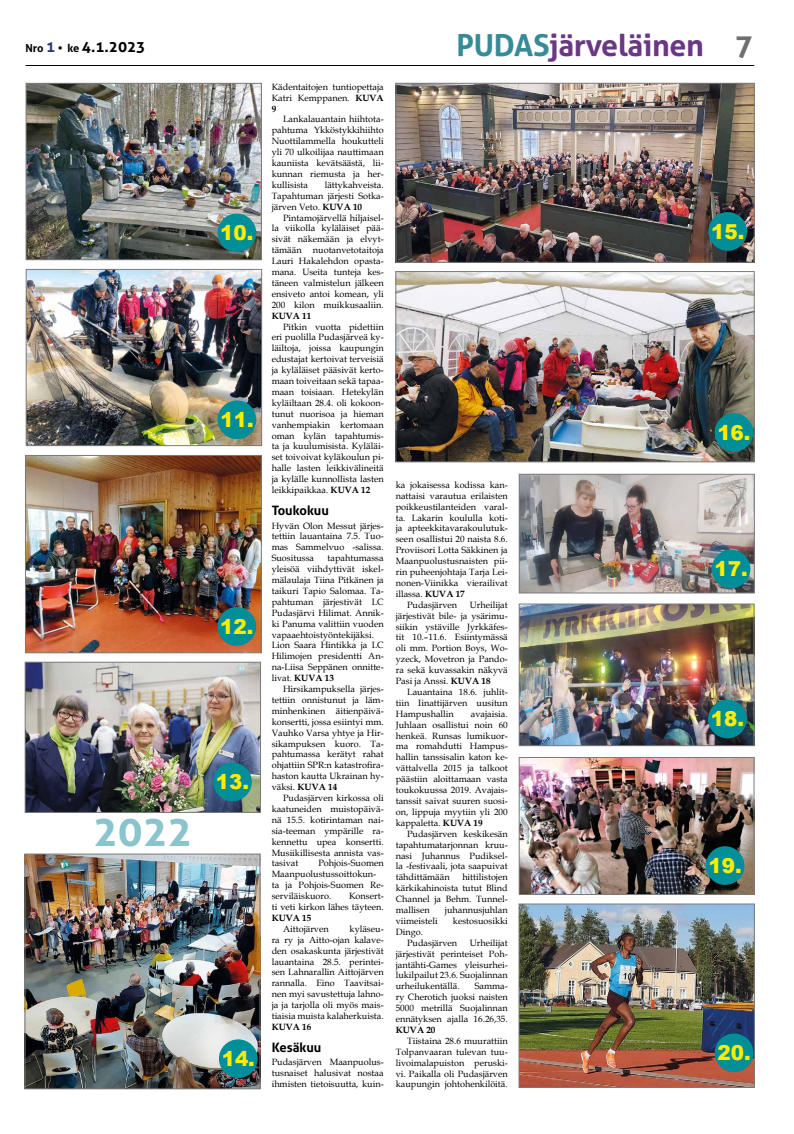
<style>
.page{position:relative;width:794px;height:1134px;background:#fff}
.page>*{position:absolute;margin:0;border:0;box-sizing:border-box;transform-origin:0 0}
.t1{font:700 41.4px "Aller";color:#8ac4cc}
.t2{font:700 30.3px "Aller";letter-spacing:-.01em;color:#6a3784}
.t3{font:900 20.6px "Arial";color:#ffed00}
.t4{font:700 15.2px "Aller";color:#000}
.t5{font:700 13px "Aller";color:#000}
.t6{font:9.1px/10.9px "Book Antiqua";color:#000;text-align:justify}
.t7{font:700 9.1px "Book Antiqua";color:#000}
.s1{font-size:11.1px}
.s2{color:#283583}
.s3{color:#368b97}
.s4{font-size:30px;color:#706f6f}
.s5{font-weight:700}
</style>
<div class="page">
<hr style="left:26px;top:65px;width:728px;height:1px;background:#000">
<img style="left:28px;top:85px;width:232px;height:173px">
<div style="left:26px;top:83px;width:236px;height:177px;border:1px solid #7c7b7b"></div>
<div style="left:217px;top:214px;width:39px;height:38px;background:#008e99;border-radius:50%"></div>
<img style="left:27px;top:457px;width:232px;height:194px">
<div style="left:25px;top:455px;width:236px;height:198px;border:1px solid #7c7b7b"></div>
<div style="left:217px;top:607px;width:39px;height:39px;background:#008e99;border-radius:50%"></div>
<img style="left:28px;top:271px;width:232px;height:173px">
<div style="left:26px;top:269px;width:236px;height:177px;border:1px solid #7c7b7b"></div>
<div style="left:218px;top:400px;width:38px;height:39px;background:#008e99;border-radius:50%"></div>
<img style="left:27px;top:664px;width:232px;height:147px">
<div style="left:25px;top:662px;width:236px;height:151px;border:1px solid #7c7b7b"></div>
<div style="left:213px;top:762px;width:39px;height:39px;background:#008e99;border-radius:50%"></div>
<img style="left:27px;top:856px;width:231px;height:231px">
<div style="left:25px;top:854px;width:235px;height:235px;border:1px solid #7c7b7b"></div>
<div style="left:219px;top:1039px;width:39px;height:39px;background:#008e99;border-radius:50%"></div>
<img style="left:398px;top:85px;width:354px;height:176px">
<div style="left:396px;top:83px;width:358px;height:180px;border:1px solid #7c7b7b"></div>
<div style="left:708px;top:212px;width:39px;height:39px;background:#008e99;border-radius:50%"></div>
<img style="left:397px;top:273px;width:355px;height:187px">
<div style="left:395px;top:271px;width:359px;height:191px;border:1px solid #7c7b7b"></div>
<div style="left:714px;top:413px;width:39px;height:39px;background:#008e99;border-radius:50%"></div>
<img style="left:521px;top:476px;width:231px;height:115px">
<div style="left:519px;top:474px;width:235px;height:119px;border:1px solid #7c7b7b"></div>
<div style="left:711px;top:550px;width:39px;height:38px;background:#008e99;border-radius:50%"></div>
<img style="left:521px;top:606px;width:231px;height:138px">
<div style="left:519px;top:604px;width:235px;height:142px;border:1px solid #7c7b7b"></div>
<div style="left:708px;top:700px;width:39px;height:38px;background:#008e99;border-radius:50%"></div>
<img style="left:521px;top:759px;width:231px;height:134px">
<div style="left:519px;top:757px;width:235px;height:138px;border:1px solid #7c7b7b"></div>
<div style="left:706px;top:846px;width:38px;height:39px;background:#008e99;border-radius:50%"></div>
<img style="left:521px;top:906px;width:231px;height:180px">
<div style="left:519px;top:904px;width:235px;height:184px;border:1px solid #7c7b7b"></div>
<div style="left:714px;top:1033px;width:39px;height:39px;background:#008e99;border-radius:50%"></div>
<h3 class="t4" style="left:26px;top:38px;width:121px"><span class="s1">Nro</span> <span class="s2">1</span> <span class="s1">• ke</span> 4.1.2023</h3>
<h2 class="t2" style="left:456px;top:27px;width:298px"><span class="s3">PUDAS</span>järveläinen <span class="s4">7</span></h2>
<h1 class="t1" style="left:93px;top:806px;width:101px">2022</h1>
<h3 class="t3" style="left:220px;top:218px;width:35px">10.</h3>
<h3 class="t3" style="left:220px;top:405px;width:35px">11.</h3>
<h3 class="t3" style="left:220px;top:611px;width:35px">12.</h3>
<h3 class="t3" style="left:216px;top:767px;width:35px">13.</h3>
<h3 class="t3" style="left:222px;top:1044px;width:35px">14.</h3>
<p class="t6" style="left:272px;top:81px;width:113px">Kädentaitojen tuntiopettaja Katri Kemppanen. <span class="s5">KUVA 9</span></p>
<p class="t6" style="left:272px;top:114px;width:113px;text-indent:11px">Lankalauantain hiihtota&shy;pahtuma Ykköstykkihiihto Nuottilammella houkutteli yli 70 ulkoilijaa nauttimaan kauniista kevätsäästä, lii&shy;kunnan riemusta ja her&shy;kullisista</p>
<p class="t6" style="left:272px;top:179px;width:113px;text-indent:53px">lättykahveista.<br>Tapahtuman järjesti Sotka&shy;järven Veto. <span class="s5">KUVA 10</span></p>
<p class="t6" style="left:272px;top:212px;width:113px;text-indent:11px">Pintamojärvellä hiljaisel&shy;la viikolla kyläläiset pää&shy;sivät näkemään ja elvyt&shy;tämään nuotanvetotaitoja Lauri Hakalehdon opasta&shy;mana. Useita tunteja kes&shy;täneen valmistelun jälkeen ensiveto antoi komean, yli 200 kilon muikkusaaliin.</p>
<p class="t7" style="left:272px;top:309px;width:41px">KUVA 11</p>
<p class="t6" style="left:272px;top:321px;width:113px;text-indent:11px">Pitkin vuotta pidettiin eri puolilla Pudasjärveä ky&shy;läiltoja, joissa kaupungin edustajat kertoivat terveisiä ja kyläläiset pääsivät kerto&shy;maan toiveitaan sekä tapaa&shy;maan toisiaan. Hetekylän kyläiltaan 28.4. oli kokoon&shy;tunut nuorisoa ja hieman vanhempiakin kertomaan oman kylän tapahtumis&shy;ta ja kuulumisista. Kyläläi&shy;set toivoivat kyläkoulun pi&shy;halle lasten leikkivälineitä ja kylälle kunnollista lasten leikkipaikkaa. <span class="s5">KUVA 12</span></p>
<h3 class="t5" style="left:272px;top:502px;width:59px">Toukokuu</h3>
<p class="t6" style="left:272px;top:520px;width:113px">Hyvän Olon Messut järjes&shy;tettiin lauantaina 7.5. Tuo&shy;mas Sammelvuo -salissa.<br>Suositussa</p>
<p class="t6" style="left:272px;top:552px;width:113px;text-align:left;text-indent:56px">tapahtumassa yleisöä viihdyttivät iskel&shy;mälaulaja Tiina Pitkänen ja taikuri Tapio Salomaa. Ta&shy;pahtuman järjestivät LC<br>Pudasjärvi Hilimat. Annik&shy;ki Panuma valittiin vuoden vapaaehtoistyöntekijäksi.<br>Lion Saara Hintikka ja LC<br>Hilimojen presidentti An&shy;na-Liisa Seppänen onnitte&shy;livat. <span class="s5">KUVA 13</span></p>
<p class="t6" style="left:272px;top:683px;width:113px;text-indent:11px">Hirsikampuksella järjes&shy;tettiin onnistunut ja läm&shy;minhenkinen äitienpäivä&shy;konsertti, jossa esiintyi mm.<br>Vauhko Varsa yhtye ja Hir&shy;sikampuksen kuoro. Ta&shy;pahtumassa kerätyt rahat ohjattiin SPR:n katastrofira&shy;haston kautta Ukrainan hy&shy;väksi. <span class="s5">KUVA 14</span></p>
<p class="t6" style="left:272px;top:792px;width:113px;text-indent:11px">Pudasjärven kirkossa oli kaatuneiden muistopäivä&shy;nä 15.5. kotirintaman nai&shy;sia-teeman ympärille ra&shy;kennettu upea konsertti.<br>Musiikillisesta annista vas&shy;tasivat</p>
<p class="t6" style="left:272px;top:858px;width:113px;text-align:left;text-indent:47px">Pohjois-Suomen<br>Maanpuolustussoittokun&shy;ta ja Pohjois-Suomen Re&shy;serviläiskuoro.</p>
<p class="t6" style="left:272px;top:890px;width:113px;text-align:right">Konsert-<br>ti veti kirkon lähes täyteen.</p>
<p class="t7" style="left:272px;top:912px;width:41px">KUVA 15</p>
<p class="t6" style="left:283px;top:923px;width:47px">Aittojärven</p>
<p class="t6" style="left:272px;top:923px;width:113px;text-indent:78px">kyläseu&shy;ra ry ja Aitto-ojan kalave&shy;den osakaskunta järjestivät lauantaina 28.5. perintei&shy;sen Lahnarallin Aittojärven rannalla. Eino Taavitsai&shy;nen myi savustettuja lahno&shy;ja ja tarjolla oli myös mais&shy;tiaisia muista kalaherkuista.</p>
<p class="t7" style="left:272px;top:1021px;width:41px">KUVA 16</p>
<h3 class="t5" style="left:272px;top:1039px;width:51px">Kesäkuu</h3>
<p class="t6" style="left:272px;top:1057px;width:113px">Pudasjärven Maanpuolus&shy;tusnaiset halusivat nostaa ihmisten tietoisuutta, kuin-</p>
<p class="t6" style="left:396px;top:479px;width:113px">ka jokaisessa kodissa kan-</p>
<p class="t6" style="left:396px;top:490px;width:113px">nattaisi varautua erilaisten</p>
<p class="t6" style="left:396px;top:501px;width:113px">poikkeustilanteiden varal-</p>
<p class="t6" style="left:396px;top:512px;width:113px">ta. Lakarin koululla koti-</p>
<p class="t6" style="left:396px;top:523px;width:113px">ja apteekkitavarakoulutuk-</p>
<p class="t6" style="left:396px;top:534px;width:113px">seen osallistui 20 naista 8.6.</p>
<p class="t6" style="left:396px;top:544px;width:113px">Proviisori Lotta Säkkinen ja</p>
<p class="t6" style="left:396px;top:555px;width:113px">Maanpuolustusnaisten pii-</p>
<p class="t6" style="left:396px;top:566px;width:113px">rin puheenjohtaja Tarja Lei-</p>
<p class="t6" style="left:396px;top:577px;width:113px">nonen-Viinikka vierailivat</p>
<p class="t6" style="left:396px;top:588px;width:71px">illassa. <span class="s5">KUVA 17</span></p>
<p class="t6" style="left:407px;top:599px;width:52px">Pudasjärven</p>
<p class="t6" style="left:396px;top:599px;width:113px;text-indent:74px">Urheilijat järjestivät bile- ja ysärimu&shy;siikin ystäville Jyrkkäfes&shy;tit 10.–11.6. Esiintymässä oli mm. Portion Boys, Wo&shy;yzeck, Movetron ja Pando&shy;ra sekä kuvassakin näkyvä Pasi ja Anssi. <span class="s5">KUVA 18</span></p>
<p class="t6" style="left:396px;top:686px;width:113px;text-indent:11px">Lauantaina 18.6. juhlit&shy;tiin Iinattijärven uusitun Hampushallin</p>
<p class="t6" style="left:396px;top:708px;width:113px;text-indent:75px">avajaisia.<br>Juhlaan osallistui noin 60 henkeä. Runsas lumikuor&shy;ma romahdutti Hampus&shy;hallin tanssisalin katon ke&shy;vättalvella 2015 ja talkoot päästiin aloittamaan vasta toukokuussa 2019. Avajais&shy;tanssit saivat suuren suosi&shy;on, lippuja myytiin yli 200 kappaletta. <span class="s5">KUVA 19</span></p>
<p class="t6" style="left:396px;top:828px;width:113px;text-indent:11px">Pudasjärven keskikesän tapahtumatarjonnan kruu&shy;nasi Juhannus Pudiksel&shy;la -festivaali, jota saapuivat tähdittämään</p>
<p class="t6" style="left:396px;top:871px;width:113px;text-indent:67px">hittilistojen kärkikahinoista tutut Blind Channel ja Behm. Tunnel&shy;mallisen</p>
<p class="t6" style="left:445px;top:904px;width:64px">juhannusjuhlan</p>
<p class="t6" style="left:396px;top:915px;width:43px">viimeisteli</p>
<p class="t6" style="left:453px;top:915px;width:56px">kestosuosikki</p>
<p class="t6" style="left:407px;top:926px;width:52px;text-indent:-11px">Dingo.<br>Pudasjärven</p>
<p class="t6" style="left:396px;top:937px;width:113px;text-indent:74px">Urheilijat järjestivät perinteiset Poh&shy;jantähti-Games yleisurhei&shy;lukilpailut 23.6. Suojalinnan urheilukentällä.</p>
<p class="t6" style="left:396px;top:980px;width:113px;text-indent:79px">Samma&shy;ry Cherotich juoksi naisten 5000 metrillä Suojalinnan ennätyksen ajalla 16.26,35.</p>
<p class="t7" style="left:396px;top:1024px;width:41px">KUVA 20</p>
<p class="t6" style="left:396px;top:1035px;width:113px;text-indent:11px">Tiistaina 28.6 muurattiin Tolpanvaaran tulevan tuu&shy;livoimalapuiston peruski&shy;vi. Paikalla oli Pudasjärven kaupungin johtohenkilöitä.</p>
<h3 class="t3" style="left:711px;top:216px;width:35px">15.</h3>
<h3 class="t3" style="left:717px;top:417px;width:35px">16.</h3>
<h3 class="t3" style="left:714px;top:554px;width:35px">17.</h3>
<h3 class="t3" style="left:711px;top:704px;width:35px">18.</h3>
<h3 class="t3" style="left:708px;top:850px;width:35px">19.</h3>
<h3 class="t3" style="left:717px;top:1038px;width:35px">20.</h3>
</div>
